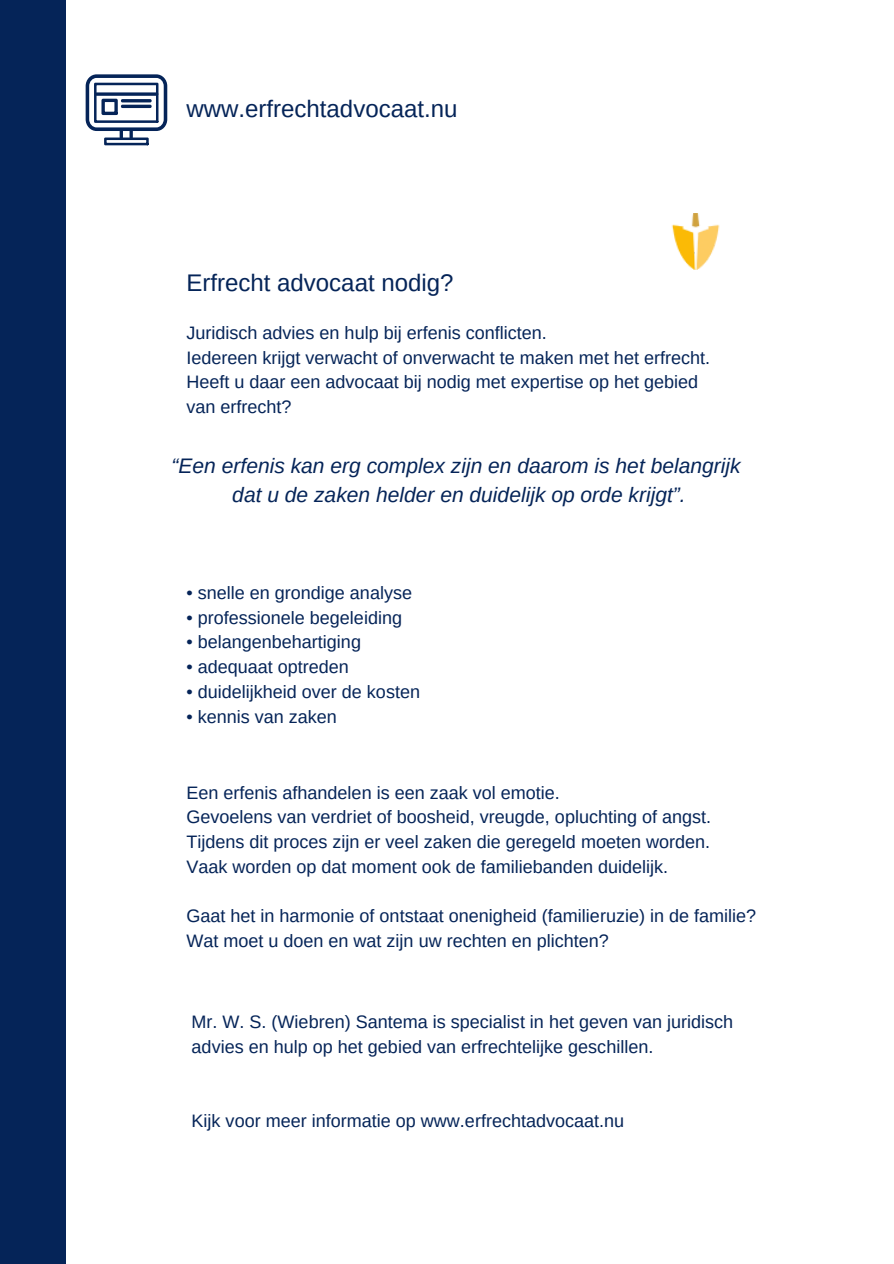
<style>
.page{position:relative;width:894px;height:1264px;background:#fff}
.page>*{position:absolute;margin:0;border:0;box-sizing:border-box;transform-origin:0 0}
.t1{font:24px "Arimo";color:#052458}
.t2{font:italic 21px/29.2px "Arimo";color:#052458;text-align:center}
.t3{font:18px/24.8px "Arimo";color:#052458}
</style>
<div class="page">
<div style="left:0;top:0;width:66px;height:1263px;background:#052458"></div>
<img style="left:671px;top:213px;width:49px;height:56px">
<svg style="left:86px;top:74px;width:81px;height:71px"></svg>
<h1 class="t1" style="left:186px;top:95px;width:272px">www.erfrechtadvocaat.nu</h1>
<h1 class="t1" style="left:186px;top:269px;width:268px">Erfrecht advocaat nodig?</h1>
<p class="t3" style="left:186px;top:320px;width:525px">Juridisch advies en hulp bij erfenis conflicten.<br>Iedereen krijgt verwacht of onverwacht te maken met het erfrecht.<br>Heeft u daar een advocaat bij nodig met expertise op het gebied van erfrecht?</p>
<p class="t2" style="left:171px;top:451px;width:570px">“Een erfenis kan erg complex zijn en daarom is het belangrijk dat u de zaken helder en duidelijk op orde krijgt”.</p>
<p class="t3" style="left:186px;top:580px;width:227px">• snelle en grondige analyse</p>
<p class="t3" style="left:186px;top:605px;width:217px">• professionele begeleiding</p>
<p class="t3" style="left:186px;top:629px;width:176px">• belangenbehartiging</p>
<p class="t3" style="left:186px;top:654px;width:164px">• adequaat optreden</p>
<p class="t3" style="left:186px;top:679px;width:235px">• duidelijkheid over de kosten</p>
<p class="t3" style="left:186px;top:704px;width:152px">• kennis van zaken</p>
<p class="t3" style="left:186px;top:780px;width:526px">Een erfenis afhandelen is een zaak vol emotie.<br>Gevoelens van verdriet of boosheid, vreugde, opluchting of angst.<br>Tijdens dit proces zijn er veel zaken die geregeld moeten worden.<br>Vaak worden op dat moment ook de familiebanden duidelijk.</p>
<p class="t3" style="left:186px;top:903px;width:571px">Gaat het in harmonie of ontstaat onenigheid (familieruzie) in de familie?<br>Wat moet u doen en wat zijn uw rechten en plichten?</p>
<p class="t3" style="left:191px;top:1009px;width:543px">Mr. W. S. (Wiebren) Santema is specialist in het geven van juridisch advies en hulp op het gebied van erfrechtelijke geschillen.</p>
<p class="t3" style="left:191px;top:1108px;width:434px">Kijk voor meer informatie op www.erfrechtadvocaat.nu</p>
</div>
